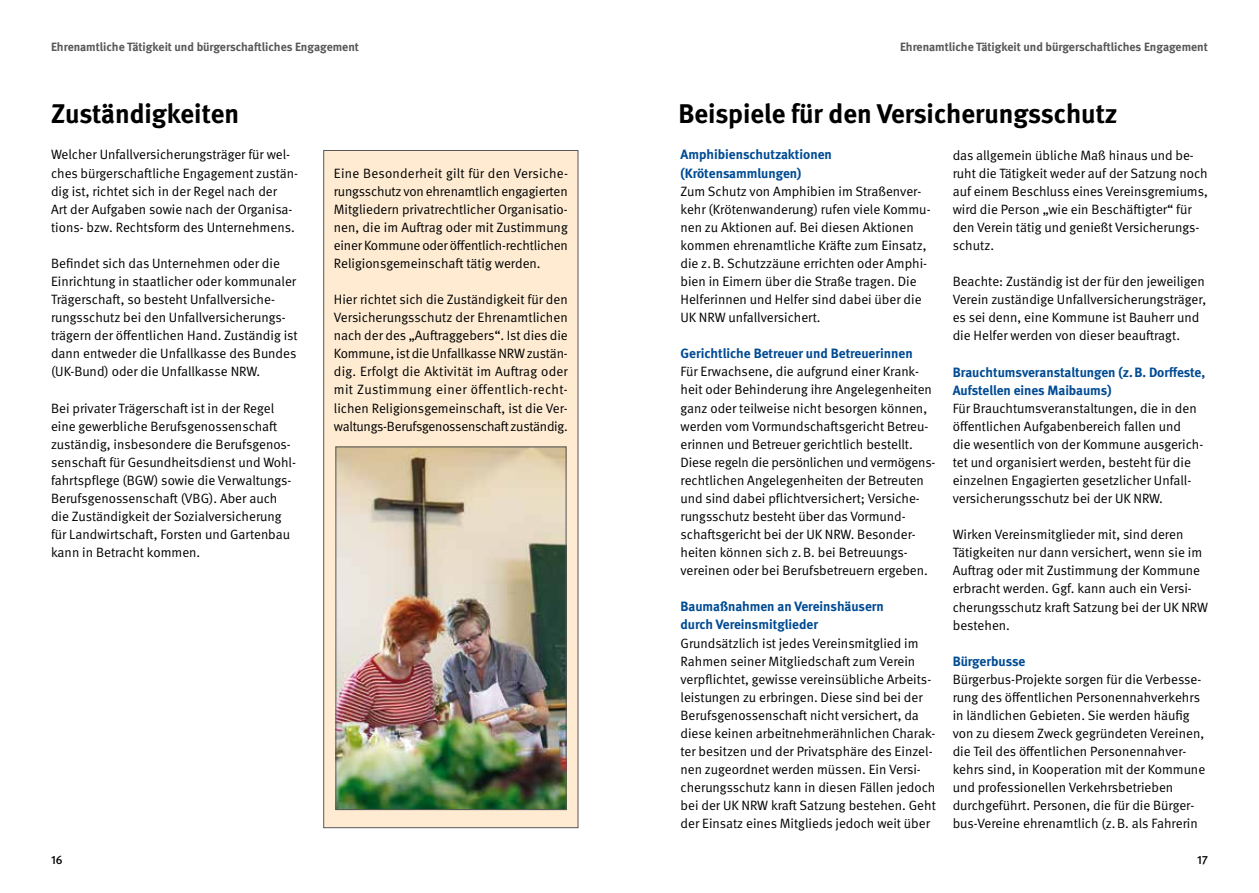
<style>
.page{position:relative;width:1259px;height:893px;background:#fff}
.page>*{position:absolute;margin:0;border:0;box-sizing:border-box;transform-origin:0 0}
.t1{font:700 27px "DGUV Meta";color:#000}
.t2{font:13.5px/18.1px "DGUV Meta";color:#000}
.t3{font:700 13.5px/18.1px "DGUV Meta";color:#004b93}
.t4{font:700 12px "DGUV Meta";color:#58585a}
.t5{font:500 12px "DGUV Meta";color:#000}
</style>
<div class="page">
<div style="left:323px;top:150px;width:255px;height:678px;background:#feebd2;border:1px solid #58585a"></div>
<img style="left:337px;top:448px;width:227px;height:360px">
<div style="left:335px;top:446px;width:231px;height:364px;border:1px solid #58585a"></div>
<p class="t4" style="left:51px;top:40px;width:309px">Ehrenamtliche Tätigkeit und bürgerschaftliches Engagement</p>
<p class="t4" style="left:900px;top:40px;width:309px">Ehrenamtliche Tätigkeit und bürgerschaftliches Engagement</p>
<h1 class="t1" style="left:51px;top:98px;width:190px">Zuständigkeiten</h1>
<p class="t2" style="left:51px;top:146px;width:249px">Welcher Unfallversicherungsträger für wel&shy;ches bürgerschaftliche Engagement zustän&shy;dig ist, richtet sich in der Regel nach der<br>Art der Aufgaben sowie nach der Organisa&shy;tions- bzw. Rechtsform des Unternehmens.</p>
<p class="t2" style="left:51px;top:254px;width:248px">Befindet sich das Unternehmen oder die Einrichtung in staatlicher oder kommunaler Trägerschaft, so besteht Unfallversiche&shy;rungsschutz bei den Unfallversicherungs&shy;trägern der öffentlichen Hand. Zuständig ist dann entweder die Unfallkasse des Bundes (UK-Bund) oder die Unfallkasse NRW.</p>
<p class="t2" style="left:51px;top:399px;width:246px">Bei privater Trägerschaft ist in der Regel eine gewerbliche Berufsgenossenschaft zuständig, insbesondere die Berufsgenos&shy;senschaft für Gesundheitsdienst und Wohl&shy;fahrtspflege (BGW) sowie die Verwaltungs-Berufsgenossenschaft (VBG). Aber auch die Zuständigkeit der Sozialversicherung für Landwirtschaft, Forsten und Gartenbau kann in Betracht kommen.</p>
<p class="t2" style="left:334px;top:164px;width:235px;text-align:justify">Eine Besonderheit gilt für den Versiche&shy;rungsschutz von ehrenamtlich engagierten Mitgliedern privatrechtlicher Organisatio&shy;nen, die im Auftrag oder mit Zustimmung einer Kommune oder öffentlich-rechtlichen Religionsgemeinschaft tätig werden.</p>
<p class="t2" style="left:334px;top:291px;width:235px;text-align:justify">Hier richtet sich die Zuständigkeit für den Versicherungsschutz der Ehrenamtlichen nach der des „Auftraggebers“. Ist dies die Kommune, ist die Unfallkasse NRW zustän&shy;dig. Erfolgt die Aktivität im Auftrag oder mit Zustimmung einer öffentlich-recht&shy;lichen Religionsgemeinschaft, ist die Ver&shy;waltungs-Berufsgenossenschaft zuständig.</p>
<h1 class="t1" style="left:678px;top:98px;width:441px">Beispiele für den Versicherungsschutz</h1>
<p class="t3" style="left:680px;top:146px;width:153px">Amphibienschutzaktionen (Krötensammlungen)</p>
<p class="t2" style="left:680px;top:182px;width:251px">Zum Schutz von Amphibien im Straßenver&shy;kehr (Krötenwanderung) rufen viele Kommu&shy;nen zu Aktionen auf. Bei diesen Aktionen kommen ehrenamtliche Kräfte zum Einsatz, die z.B. Schutzzäune errichten oder Amphi&shy;bien in Eimern über die Straße tragen. Die Helferinnen und Helfer sind dabei über die UK NRW unfallversichert.</p>
<p class="t3" style="left:680px;top:345px;width:234px">Gerichtliche Betreuer und Betreuerinnen</p>
<p class="t2" style="left:680px;top:363px;width:256px">Für Erwachsene, die aufgrund einer Krank&shy;heit oder Behinderung ihre Angelegenheiten ganz oder teilweise nicht besorgen können, werden vom Vormundschaftsgericht Betreu&shy;erinnen und Betreuer gerichtlich bestellt.<br>Diese regeln die persönlichen und vermögens&shy;rechtlichen Angelegenheiten der Betreuten und sind dabei pflichtversichert; Versiche&shy;rungsschutz besteht über das Vormund&shy;schaftsgericht bei der UK NRW. Besonder&shy;heiten können sich z.B. bei Betreuungs&shy;vereinen oder bei Berufsbetreuern ergeben.</p>
<p class="t3" style="left:680px;top:598px;width:205px">Baumaßnahmen an Vereinshäusern durch Vereinsmitglieder</p>
<p class="t2" style="left:680px;top:634px;width:257px">Grundsätzlich ist jedes Vereinsmitglied im Rahmen seiner Mitgliedschaft zum Verein verpflichtet, gewisse vereinsübliche Arbeits&shy;leistungen zu erbringen. Diese sind bei der Berufsgenossenschaft nicht versichert, da diese keinen arbeitnehmerähnlichen Charak&shy;ter besitzen und der Privatsphäre des Einzel&shy;nen zugeordnet werden müssen. Ein Versi&shy;cherungsschutz kann in diesen Fällen jedoch bei der UK NRW kraft Satzung bestehen. Geht der Einsatz eines Mitglieds jedoch weit über</p>
<p class="t2" style="left:952px;top:146px;width:256px">das allgemein übliche Maß hinaus und be&shy;ruht die Tätigkeit weder auf der Satzung noch auf einem Beschluss eines Vereinsgremiums, wird die Person „wie ein Beschäftigter“ für den Verein tätig und genießt Versicherungs&shy;schutz.</p>
<p class="t2" style="left:952px;top:273px;width:255px">Beachte: Zuständig ist der für den jeweiligen Verein zuständige Unfallversicherungsträger, es sei denn, eine Kommune ist Bauherr und die Helfer werden von dieser beauftragt.</p>
<p class="t3" style="left:952px;top:363px;width:254px">Brauchtumsveranstaltungen (z.B. Dorffeste,<br>Aufstellen eines Maibaums)</p>
<p class="t2" style="left:952px;top:399px;width:252px">Für Brauchtumsveranstaltungen, die in den öffentlichen Aufgabenbereich fallen und<br>die wesentlich von der Kommune ausgerich&shy;tet und organisiert werden, besteht für die einzelnen Engagierten gesetzlicher Unfall&shy;versicherungsschutz bei der UK NRW.</p>
<p class="t2" style="left:952px;top:526px;width:257px">Wirken Vereinsmitglieder mit, sind deren Tätigkeiten nur dann versichert, wenn sie im Auftrag oder mit Zustimmung der Kommune erbracht werden. Ggf. kann auch ein Versi&shy;cherungsschutz kraft Satzung bei der UK NRW bestehen.</p>
<p class="t3" style="left:952px;top:652px;width:74px">Bürgerbusse</p>
<p class="t2" style="left:952px;top:670px;width:254px">Bürgerbus-Projekte sorgen für die Verbesse&shy;rung des öffentlichen Personennahverkehrs in ländlichen Gebieten. Sie werden häufig von zu diesem Zweck gegründeten Vereinen, die Teil des öffentlichen Personennahver&shy;kehrs sind, in Kooperation mit der Kommune und professionellen Verkehrsbetrieben durchgeführt. Personen, die für die Bürger&shy;bus-Vereine ehrenamtlich (z.B. als Fahrerin</p>
<p class="t5" style="left:51px;top:853px;width:13px">16</p>
<p class="t5" style="left:1197px;top:853px;width:12px">17</p>
</div>
